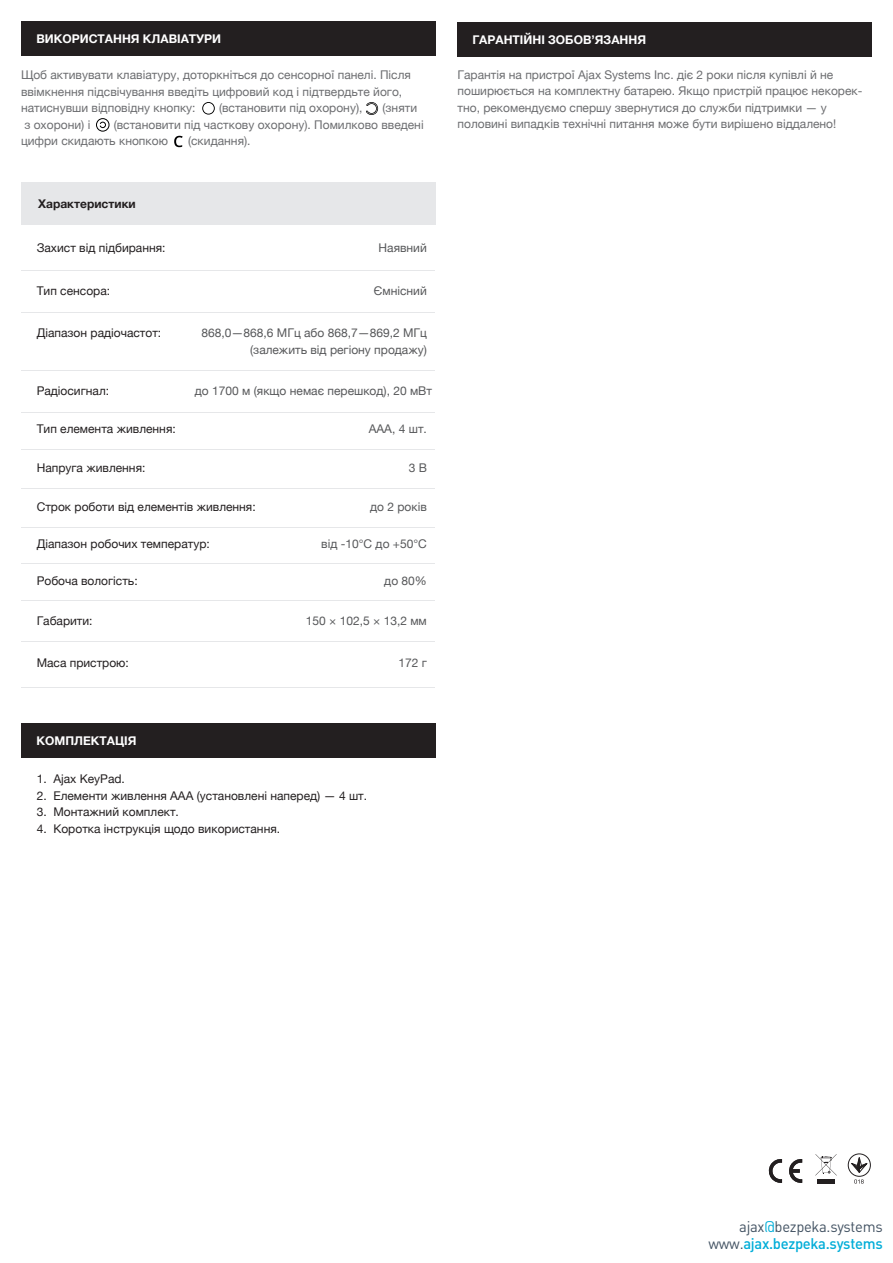
<style>
.page{position:relative;width:893px;height:1263px;background:#fff}
.page>*{position:absolute;margin:0;border:0;box-sizing:border-box;transform-origin:0 0}
.t1{font:15.3px/17.4px "DIN Pro";letter-spacing:-.02em;color:#435363;text-align:right}
.t2{font:12px/16.5px "Helvetica Neue";color:#6c6d70}
.t3{font:12px "Helvetica Neue";color:#231f20}
.t4{font:12px/16.5px "Helvetica Neue";color:#57585a;text-align:right}
.t5{font:700 12px "Helvetica Neue";color:#fff}
.t6{font:700 12px "Helvetica Neue";color:#231f20}
.s1{color:#00add8}
.s2{font-weight:500;color:#00add8}
</style>
<div class="page">
<div style="left:457px;top:23px;width:414px;height:34px;background:#231f20"></div>
<div style="left:21px;top:724px;width:414px;height:34px;background:#231f20"></div>
<div style="left:21px;top:22px;width:414px;height:34px;background:#231f20"></div>
<svg style="left:202px;top:102px;width:13px;height:13px"></svg>
<svg style="left:96px;top:118px;width:14px;height:14px"></svg>
<svg style="left:366px;top:102px;width:12px;height:13px"></svg>
<div style="left:21px;top:182px;width:414px;height:42px;background:#e6e7e9"></div>
<hr style="left:21px;top:270px;width:414px;height:1px;background:#e6e7e9">
<hr style="left:21px;top:312px;width:414px;height:1px;background:#e6e7e9">
<hr style="left:21px;top:370px;width:414px;height:1px;background:#e6e7e9">
<hr style="left:21px;top:412px;width:414px;height:1px;background:#e6e7e9">
<hr style="left:21px;top:449px;width:414px;height:1px;background:#e6e7e9">
<hr style="left:21px;top:488px;width:414px;height:1px;background:#e6e7e9">
<hr style="left:21px;top:527px;width:414px;height:1px;background:#e6e7e9">
<hr style="left:21px;top:564px;width:414px;height:1px;background:#e6e7e9">
<hr style="left:21px;top:600px;width:414px;height:1px;background:#e6e7e9">
<hr style="left:21px;top:641px;width:414px;height:1px;background:#e6e7e9">
<hr style="left:21px;top:687px;width:414px;height:1px;background:#e6e7e9">
<svg style="left:789px;top:1159px;width:13px;height:24px"></svg>
<svg style="left:768px;top:1159px;width:14px;height:24px"></svg>
<hr style="left:817px;top:1180px;width:18px;height:4px;background:#231f20">
<svg style="left:815px;top:1154px;width:22px;height:21px"></svg>
<svg style="left:848px;top:1154px;width:22px;height:22px"></svg>
<div style="left:848px;top:1154px;width:23px;height:22px;border:1px solid #231f20;border-radius:50%"></div>
<svg style="left:851px;top:1157px;width:17px;height:16px"></svg>
<svg style="left:854px;top:1179px;width:10px;height:5px"></svg>
<hr style="left:836px;top:1158px;width:4px;height:15px;background:#fff">
<svg style="left:174px;top:136px;width:9px;height:11px"></svg>
<p class="t5" style="left:36px;top:29px;width:186px">ВИКОРИСТАННЯ КЛАВІАТУРИ</p>
<p class="t2" style="left:21px;top:68px;width:391px">Щоб активувати клавіатуру, доторкніться до сенсорної панелі. Після ввімкнення підсвічування введіть цифровий код і підтвердьте його, натиснувши відповідну кнопку:</p>
<p class="t2" style="left:219px;top:101px;width:145px">(встановити під охорону),</p>
<p class="t2" style="left:382px;top:101px;width:36px">(зняти</p>
<p class="t2" style="left:21px;top:117px;width:404px;text-indent:93px">(встановити під часткову охорону). Помилково введені цифри скидають кнопкою</p>
<p class="t2" style="left:24px;top:117px;width:68px">з охорони) і</p>
<p class="t2" style="left:188px;top:134px;width:64px">(скидання).</p>
<p class="t6" style="left:38px;top:194px;width:99px">Характеристики</p>
<p class="t3" style="left:37px;top:240px;width:130px">Захист від підбирання:</p>
<p class="t4" style="left:379px;top:241px;width:50px">Наявний</p>
<p class="t3" style="left:37px;top:282px;width:75px">Тип сенсора:</p>
<p class="t4" style="left:374px;top:283px;width:55px">Ємнісний</p>
<p class="t3" style="left:37px;top:324px;width:126px">Діапазон радіочастот:</p>
<p class="t4" style="left:202px;top:326px;width:227px">868,0—868,6 МГц або 868,7—869,2 МГц (залежить від регіону продажу)</p>
<p class="t3" style="left:37px;top:382px;width:74px">Радіосигнал:</p>
<p class="t4" style="left:195px;top:383px;width:239px">до 1700 м (якщо немає перешкод), 20 мВт</p>
<p class="t3" style="left:37px;top:420px;width:141px">Тип елемента живлення:</p>
<p class="t4" style="left:369px;top:422px;width:60px">AAA, 4 шт.</p>
<p class="t3" style="left:37px;top:459px;width:110px">Напруга живлення:</p>
<p class="t4" style="left:409px;top:461px;width:20px">3 В</p>
<p class="t3" style="left:37px;top:498px;width:221px">Строк роботи від елементів живлення:</p>
<p class="t4" style="left:370px;top:500px;width:58px">до 2 років</p>
<p class="t3" style="left:37px;top:535px;width:175px">Діапазон робочих температур:</p>
<p class="t4" style="left:321px;top:536px;width:107px">від -10°С до +50°С</p>
<p class="t3" style="left:37px;top:572px;width:102px">Робоча вологість:</p>
<p class="t4" style="left:384px;top:573px;width:44px">до 80%</p>
<p class="t3" style="left:37px;top:612px;width:57px">Габарити:</p>
<p class="t4" style="left:306px;top:614px;width:122px">150 × 102,5 × 13,2 мм</p>
<p class="t3" style="left:37px;top:654px;width:94px">Маса пристрою:</p>
<p class="t4" style="left:398px;top:656px;width:30px">172 г</p>
<p class="t5" style="left:472px;top:30px;width:175px">ГАРАНТІЙНІ ЗОБОВ’ЯЗАННЯ</p>
<p class="t2" style="left:458px;top:67px;width:406px">Гарантія на пристрої Ajax Systems Inc. діє 2 роки після купівлі й не поширюється на комплектну батарею. Якщо пристрій працює некорек&shy;тно, рекомендуємо спершу звернутися до служби підтримки — у половині випадків технічні питання може бути вирішено віддалено!</p>
<p class="t5" style="left:37px;top:731px;width:101px">КОМПЛЕКТАЦІЯ</p>
<p class="t3" style="left:37px;top:770px;width:90px">1. Ajax KeyPad.</p>
<p class="t3" style="left:37px;top:787px;width:332px">2. Елементи живлення AAA (установлені наперед) — 4 шт.</p>
<p class="t3" style="left:37px;top:803px;width:144px">3. Монтажний комплект.</p>
<p class="t3" style="left:37px;top:820px;width:245px">4. Коротка інструкція щодо використання.</p>
<p class="t1" style="left:709px;top:1217px;width:176px">ajax<span class="s1">@</span>bezpeka.systems www.<span class="s2">ajax.bezpeka.systems</span></p>
</div>
